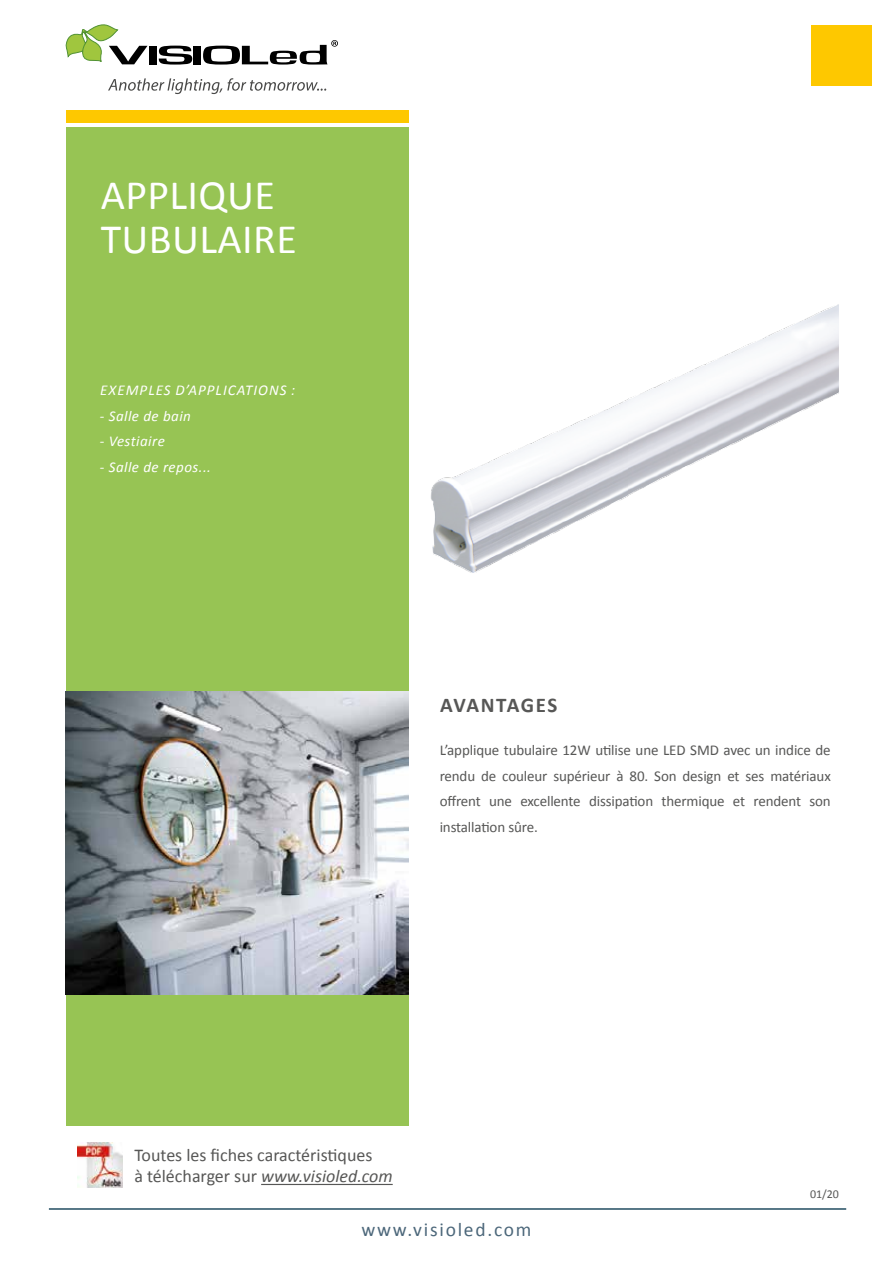
<style>
.page{position:relative;width:893px;height:1263px;background:#fff}
.page>*{position:absolute;margin:0;border:0;box-sizing:border-box;transform-origin:0 0}
.t1{font:42px/43.5px "Calibri";letter-spacing:.01em;color:#fff}
.t2{font:700 21px "Calibri";letter-spacing:.07em;color:#575756}
.t3{font:19.5px "Calibri";letter-spacing:.09em;color:#4c677a}
.t4{font:18px/21.6px "Calibri";color:#575756}
.t5{font:15px/25.5px "Calibri";letter-spacing:-.01em;color:#575756;text-align:justify}
.t6{font:italic 15px "Calibri";letter-spacing:.07em;color:#fff}
.t7{font:12px "Calibri";color:#575756}
.s1{font-style:italic}
</style>
<div class="page">
<div style="left:66px;top:128px;width:342px;height:998px;background:#97c454"></div>
<div style="left:66px;top:111px;width:342px;height:12px;background:#fec800"></div>
<img style="left:66px;top:692px;width:342px;height:303px">
<hr style="left:261px;top:1184px;width:132px;height:1px;background:#575756">
<img style="left:78px;top:1142px;width:44px;height:46px">
<div style="left:149px;top:46px;width:8px;height:18px;background:#000"></div>
<svg style="left:159px;top:46px;width:33px;height:19px"></svg>
<div style="left:193px;top:46px;width:8px;height:18px;background:#000"></div>
<svg style="left:66px;top:25px;width:81px;height:40px"></svg>
<svg style="left:203px;top:40px;width:135px;height:25px"></svg>
<svg style="left:108px;top:78px;width:218px;height:16px"></svg>
<div style="left:811px;top:25px;width:61px;height:60px;background:#fec800"></div>
<hr style="left:49px;top:1208px;width:797px;height:2px;background:#224d61">
<img style="left:431px;top:304px;width:408px;height:269px">
<h1 class="t1" style="left:101px;top:172px;width:198px">applique tubulaire</h1>
<p class="t6" style="left:100px;top:380px;width:197px">exemples d’applications :</p>
<p class="t6" style="left:100px;top:405px;width:93px">- Salle de bain</p>
<p class="t6" style="left:100px;top:431px;width:66px">- Vestiaire</p>
<p class="t6" style="left:100px;top:456px;width:113px">- Salle de repos...</p>
<h2 class="t2" style="left:440px;top:690px;width:119px">AVANTAGES</h2>
<p class="t5" style="left:440px;top:737px;width:393px">L’applique tubulaire 12W utilise une LED SMD avec un indice de rendu de couleur supérieur à 80. Son design et ses matériaux offrent une excellente dissipation thermique et rendent son installation sûre.</p>
<p class="t4" style="left:134px;top:1143px;width:260px">Toutes les fiches caractéristiques<br>à télécharger sur <span class="s1">www.visioled.com</span></p>
<h3 class="t3" style="left:361px;top:1216px;width:172px">www.visioled.com</h3>
<p class="t7" style="left:810px;top:1186px;width:30px">01/20</p>
</div>
